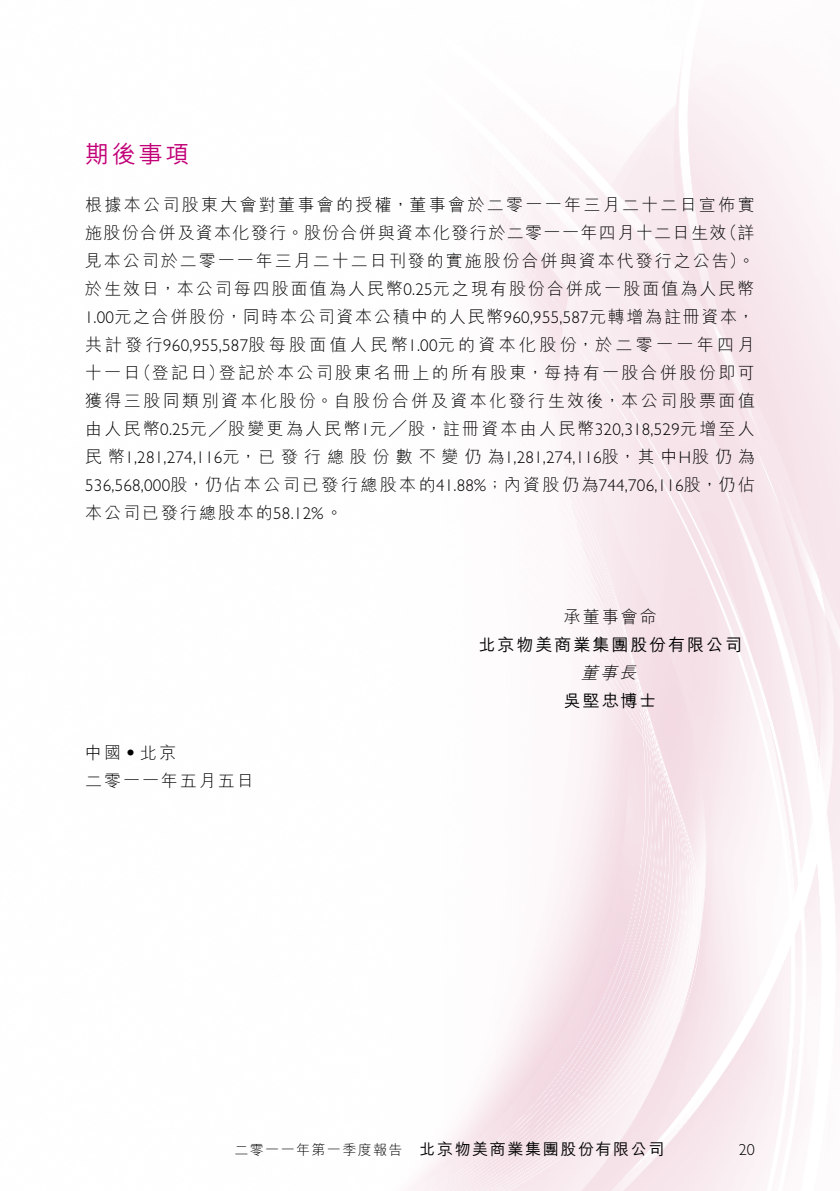
<style>
.page{position:relative;width:840px;height:1191px;background:#fff}
.page>*{position:absolute;margin:0;border:0;box-sizing:border-box;transform-origin:0 0}
.t1{font:500 24px "M Hei HK";color:#c10077}
.t2{font:300 17px/28px "M Hei HK";letter-spacing:.12em;color:#000;text-align:right}
.t3{font:300 17px/28px "Gill Sans Std";letter-spacing:.015em;color:#000}
.t4{font:300 17px/28px "M Hei HK";letter-spacing:.145em;color:#000}
.t5{font:300 17px "M Hei HK";letter-spacing:.1em;color:#000}
.t6{font:300 17px "M Hei HK";letter-spacing:.195em;color:#000}
.t7{font:300 17px "M Hei HK";letter-spacing:.085em;color:#000}
.t8{font:300 17px "M Hei HK";letter-spacing:.14em;color:#000}
.t9{font:500 17px "M Hei HK";letter-spacing:.115em;color:#000}
.t10{font:italic 300 17px "M Hei HK";color:#000}
.t11{font:500 16px "M Hei HK";letter-spacing:.1em;color:#000}
.t12{font:300 16px "Gill Sans Std";color:#000}
.t13{font:300 14px "M Hei HK";letter-spacing:.1em;color:#000}
.s1{font-family:"Gill Sans Std"}
.s2{font-family:"M Hei HK"}
</style>
<div class="page">
<img style="left:412px;top:72px;width:427px;height:1119px">
<h1 class="t1" style="left:85px;top:137px;width:106px">期後事項</h1>
<p class="t2" style="left:85px;top:190px;width:671px">根據本公司股東大會對董事會的授權，董事會於二零一一年三月二十二日宣佈實（詳</p>
<p class="t7" style="left:85px;top:221px;width:642px">施股份合併及資本化發行。股份合併與資本化發行於二零一一年四月十二日生效</p>
<p class="t2" style="left:85px;top:246px;width:671px">見本公司於二零一一年三月二十二日刊發的實施股份合併與資本代發行之公告。(</p>
<p class="t2" style="left:85px;top:274px;width:670px">於生效日，本公司每四股面值為人民幣<span class="s1">0.25</span>元之現有股份合併成一股面值為人民幣</p>
<p class="t5" style="left:85px;top:305px;width:670px"><span class="s1">1.00</span>元之合併股份，同時本公司資本公積中的人民幣<span class="s1">960,955,587</span>元轉增為註冊資本，</p>
<p class="t6" style="left:85px;top:333px;width:671px">共計發行<span class="s1">960,955,587</span>股每股面值人民幣<span class="s1">1.00</span>元的資本化股份，於二零一一年四月</p>
<p class="t8" style="left:219px;top:361px;width:537px">登記於本公司股東名冊上的所有股東，每持有一股合併股份即可</p>
<p class="t2" style="left:134px;top:358px;width:92px">（登記日）</p>
<p class="t4" style="left:85px;top:358px;width:671px">十一日<br>獲得三股同類別資本化股份。自股份合併及資本化發行生效後，本公司股票面值由人民幣<span class="s1">0.25</span>元╱股變更為人民幣元<span class="s1">1</span> ╱股，註冊資本由人民幣<span class="s1">320,318,529</span>元增至人</p>
<p class="t3" style="left:85px;top:443px;width:671px"><span class="s2">民幣</span>1,281,274,116<span class="s2">元，已發行總股份數不變仍為</span>1,281,274,116<span class="s2">股，其中</span>H<span class="s2">股仍為<br></span>536,568,000<span class="s2">股，仍佔本公司已發行總股本的</span>41.88%<span class="s2">；內資股仍為</span>744,706,116<span class="s2">股，仍佔</span></p>
<p class="t2" style="left:85px;top:498px;width:259px">本公司已發行總股本的<span class="s1">58.12%</span>。</p>
<p class="t2" style="left:85px;top:738px;width:170px;text-align:left">中國•北京<br>二零一一年五月五日</p>
<p class="t2" style="left:563px;top:602px;width:94px">承董事會命</p>
<p class="t9" style="left:478px;top:632px;width:265px">北京物美商業集團股份有限公司</p>
<p class="t10" style="left:580px;top:661px;width:62px">董事長</p>
<p class="t9" style="left:563px;top:688px;width:94px">吳堅忠博士</p>
<p class="t13" style="left:234px;top:1140px;width:170px">二零一一年第一季度報告</p>
<p class="t11" style="left:419px;top:1138px;width:246px">北京物美商業集團股份有限公司</p>
<p class="t12" style="left:738px;top:1140px;width:17px">20</p>
</div>
